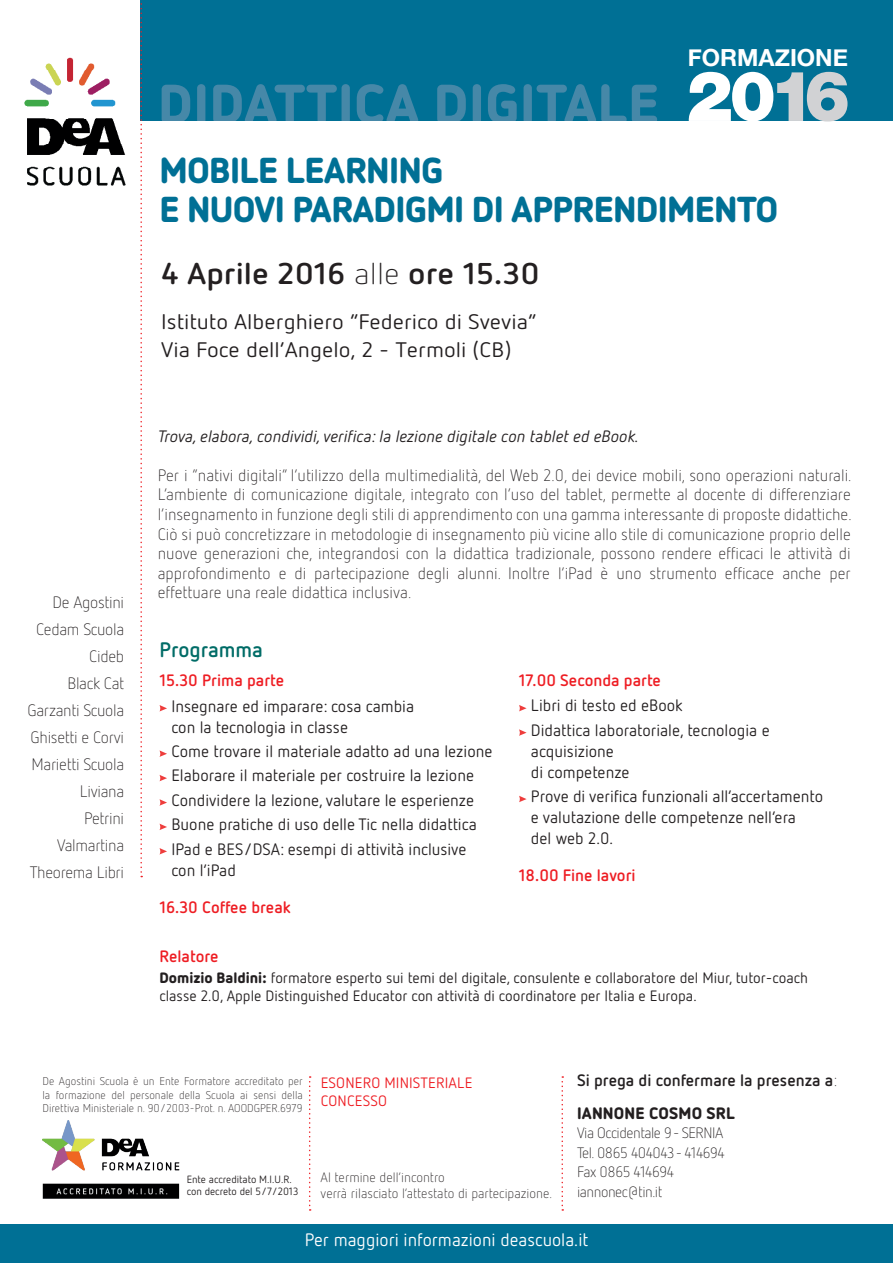
<style>
.page{position:relative;width:893px;height:1263px;background:#fff}
.page>*{position:absolute;margin:0;border:0;box-sizing:border-box;transform-origin:0 0}
.t1{font:900 69.75px "Helvetica Neue LT Std";color:#fff}
.t2{font:900 55.5px "Netto OT";letter-spacing:.01em;color:#4688a8}
.t3{font:900 36px/38.8px "Netto OT";letter-spacing:-.02em;color:#007095}
.t4{font:700 30px "Netto OT";color:#231f20;scale:1.1 1}
.t5{font:700 23.55px "Helvetica Neue";color:#fff}
.t6{font:21px/28.2px "Netto OT";color:#231f20;scale:1.1 1}
.t7{font:700 21px "Netto OT";color:#006c67}
.t8{font:18px "Netto OT";color:#fff}
.t9{font:300 16.5px/27px "Netto OT";letter-spacing:-.02em;color:#231f20;text-align:justify}
.t10{font:16.5px/24.5px "Netto OT";color:#231f20}
.t11{font:700 16.5px "Netto OT";color:#ee1d23}
.t12{font:italic 16.5px "Netto OT";color:#231f20}
.t13{font:700 16.5px/32.2px "Netto OT";color:#231f20}
.t14{font:15px/18px "Netto OT";color:#231f20}
.t15{font:300 15px/19.5px "Netto OT";letter-spacing:-.03em;color:#231f20}
.t16{font:15px/18px "Netto OT";letter-spacing:.01em;color:#ee1d23}
.t17{font:300 13.5px/16.2px "Netto OT";color:#231f20}
.t18{font:300 11.25px/13.5px "Netto OT";color:#231f20;text-align:justify}
.t19{font:10.5px/12.6px "Netto OT";color:#231f20}
.s1{color:#d1d2d4}
.s2{font-weight:300}
.s3{font-weight:900}
</style>
<div class="page">
<div style="left:140px;top:0;width:753px;height:120px;background:#007095"></div>
<div style="left:0;top:1224px;width:893px;height:39px;background:#007095"></div>
<svg style="left:159px;top:705px;width:8px;height:6px"></svg>
<svg style="left:159px;top:750px;width:8px;height:7px"></svg>
<svg style="left:159px;top:775px;width:8px;height:6px"></svg>
<svg style="left:159px;top:799px;width:8px;height:7px"></svg>
<svg style="left:159px;top:824px;width:8px;height:6px"></svg>
<svg style="left:159px;top:848px;width:8px;height:6px"></svg>
<svg style="left:519px;top:705px;width:8px;height:6px"></svg>
<svg style="left:519px;top:729px;width:8px;height:7px"></svg>
<svg style="left:519px;top:796px;width:8px;height:6px"></svg>
<svg style="left:140px;top:3px;width:2px;height:874px"></svg>
<img style="left:24px;top:57px;width:102px;height:129px">
<svg style="left:561px;top:1076px;width:2px;height:135px"></svg>
<svg style="left:309px;top:1076px;width:2px;height:135px"></svg>
<img style="left:43px;top:1120px;width:137px;height:78px">
<h3 class="t5" style="left:688px;top:39px;width:162px">FORMAZIONE</h3>
<h1 class="t1" style="left:686px;top:54px;width:166px">20<span class="s1">16</span></h1>
<h2 class="t2" style="left:158px;top:68px;width:503px">DIDATTICA DIGITALE</h2>
<h3 class="t3" style="left:159px;top:150px;width:620px">MOBILE LEARNING<br>E NUOVI PARADIGMI DI APPRENDIMENTO</h3>
<p class="t9" style="left:28px;top:589px;width:98px;text-align:right">De Agostini<br>Cedam Scuola<br>Cideb<br>Black Cat<br>Garzanti Scuola<br>Ghisetti e Corvi<br>Marietti Scuola<br>Liviana<br>Petrini<br>Valmartina<br>Theorema Libri</p>
<h3 class="t4" style="left:161px;top:254px;width:346px">4 Aprile 2016 <span class="s2">alle</span> ore 15.30</h3>
<p class="t6" style="left:161px;top:307px;width:343px">Istituto Alberghiero “Federico di Svevia”<br>Via Foce dell’Angelo, 2 - Termoli (CB)</p>
<p class="t12" style="left:158px;top:426px;width:483px">Trova, elabora, condividi, verifica: la lezione digitale con tablet ed eBook.</p>
<p class="t9" style="left:158px;top:465px;width:695px;line-height:19.5px">Per i “nativi digitali” l’utilizzo della multimedialità, del Web 2.0, dei device mobili, sono operazioni naturali.<br>L’ambiente di comunicazione digitale, integrato con l’uso del tablet, permette al docente di differenziare l’insegnamento in funzione degli stili di apprendimento con una gamma interessante di proposte didattiche.<br>Ciò si può concretizzare in metodologie di insegnamento più vicine allo stile di comunicazione proprio delle nuove generazioni che, integrandosi con la didattica tradizionale, possono rendere efficaci le attività di approfondimento e di partecipazione degli alunni. Inoltre l’iPad è uno strumento efficace anche per effettuare una reale didattica inclusiva.</p>
<p class="t7" style="left:159px;top:636px;width:105px">Programma</p>
<p class="t11" style="left:159px;top:670px;width:126px">15.30 Prima parte</p>
<p class="t10" style="left:171px;top:695px;width:244px;line-height:21px">Insegnare ed imparare: cosa cambia con la tecnologia in classe</p>
<p class="t10" style="left:171px;top:739px;width:323px">Come trovare il materiale adatto ad una lezione Elaborare il materiale per costruire la lezione Condividere la lezione, valutare le esperienze Buone pratiche di uso delle Tic nella didattica IPad e BES/DSA: esempi di attività inclusive</p>
<p class="t10" style="left:171px;top:857px;width:66px">con l’iPad</p>
<p class="t11" style="left:159px;top:896px;width:133px">16.30 Coffee break</p>
<p class="t11" style="left:519px;top:670px;width:144px">17.00 Seconda parte</p>
<p class="t10" style="left:531px;top:693px;width:240px">Libri di testo ed eBook<br>Didattica laboratoriale, tecnologia e</p>
<p class="t10" style="left:531px;top:740px;width:100px;line-height:21px">acquisizione di competenze</p>
<p class="t10" style="left:531px;top:786px;width:294px;line-height:21px">Prove di verifica funzionali all’accertamento e valutazione delle competenze nell’era<br>del web 2.0.</p>
<p class="t11" style="left:519px;top:865px;width:118px">18.00 Fine lavori</p>
<p class="t11" style="left:159px;top:946px;width:61px">Relatore</p>
<p class="t14" style="left:159px;top:969px;width:650px"><span class="s3">Domizio Baldini:</span> formatore esperto sui temi del digitale, consulente e collaboratore del Miur, tutor-coach classe 2.0, Apple Distinguished Educator con attività di coordinatore per Italia e Europa.</p>
<p class="t18" style="left:43px;top:1074px;width:262px">De Agostini Scuola è un Ente Formatore accreditato per la formazione del personale della Scuola ai sensi della Direttiva Ministeriale n. 90/2003-Prot. n. AOODGPER.6979</p>
<p class="t16" style="left:321px;top:1073px;width:153px">ESONERO MINISTERIALE<br>CONCESSO</p>
<p class="t19" style="left:187px;top:1172px;width:113px">Ente accreditato M.I.U.R. con decreto del 5/7/2013</p>
<p class="t17" style="left:321px;top:1169px;width:233px">Al termine dell’incontro<br>verrà rilasciato l’attestato di partecipazione.</p>
<p class="t13" style="left:577px;top:1064px;width:261px">Si prega di confermare la presenza a<span class="s2">:<br></span><span class="s3">IANNONE COSMO SRL</span></p>
<p class="t15" style="left:577px;top:1123px;width:149px">Via Occidentale 9 - SERNIA<br>Tel. 0865 404043 - 414694<br>Fax 0865 414694 iannonec@tin.it</p>
<p class="t8" style="left:305px;top:1228px;width:285px">Per maggiori informazioni deascuola.it</p>
</div>
